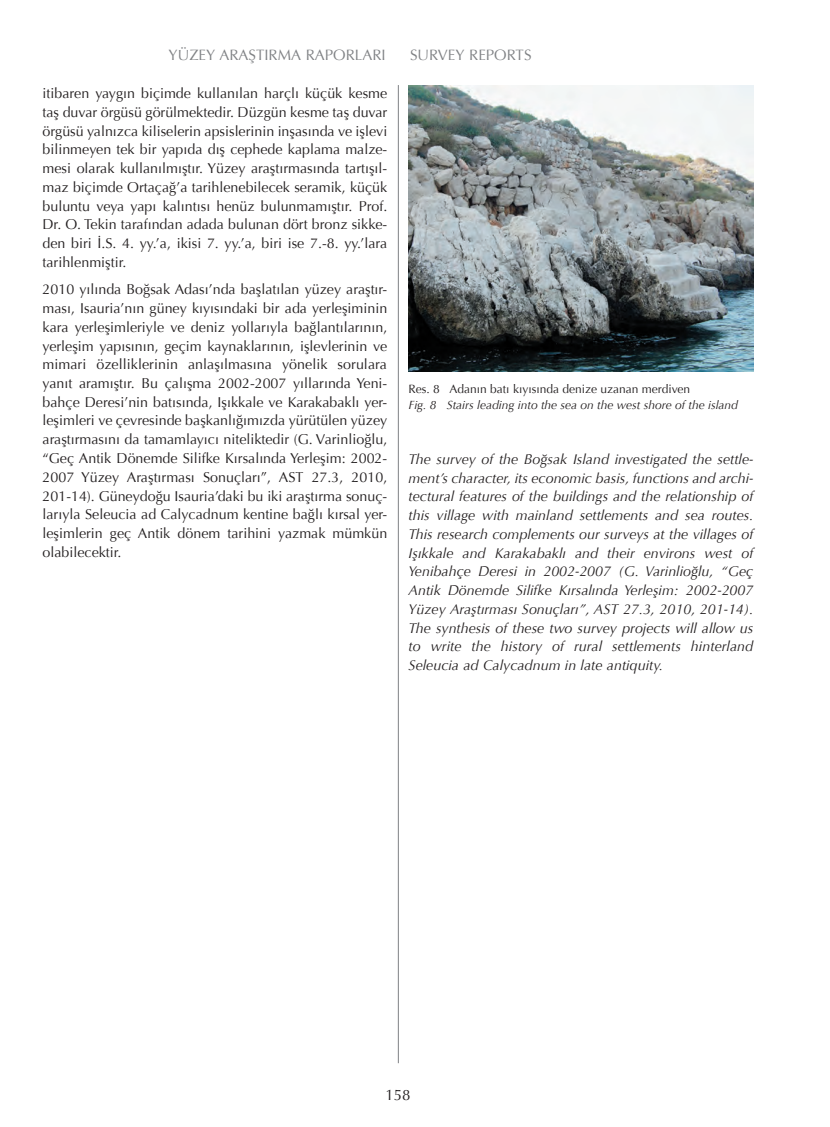
<style>
.page{position:relative;width:830px;height:1127px;background:#fff}
.page>*{position:absolute;margin:0;border:0;box-sizing:border-box;transform-origin:0 0}
.t1{font:15px "Optima";color:#808285}
.t2{font:15px "Optima";color:#231f20}
.Metin_Türkce{font:14.25px/18.8px "Optima";color:#231f20;text-align:justify}
.Metin_Ingilizce{font:italic 14.25px/18.8px "Optima";color:#231f20;text-align:justify}
.Resimaltı_Ingilizce{font:italic 12px "Optima";color:#231f20}
.Resimaltı_Türkce{font:12px "Optima";color:#231f20}
</style>
<div class="page">
<img style="left:408px;top:85px;width:345px;height:286px">
<hr style="left:398px;top:85px;width:1px;height:978px;background:#808285">
<p class="t1" style="left:168px;top:46px;width:218px">YÜZEY ARAŞTIRMA RAPORLARI</p>
<p class="t1" style="left:410px;top:46px;width:123px">SURVEY REPORTS</p>
<p class="Metin_Türkce" style="left:43px;top:84px;width:346px">itibaren yaygın biçimde kullanılan harçlı küçük kesme taş duvar örgüsü görülmektedir. Düzgün kesme taş duvar örgüsü yalnızca kiliselerin apsislerinin inşasında ve işlevi bilinmeyen tek bir yapıda dış cephede kaplama malze&shy;mesi olarak kullanılmıştır. Yüzey araştırmasında tartışıl&shy;maz biçimde Ortaçağ’a tarihlenebilecek seramik, küçük buluntu veya yapı kalıntısı henüz bulunmamıştır. Prof.<br>Dr. O. Tekin tarafından adada bulunan dört bronz sikke&shy;den biri İ.S. 4. yy.’a, ikisi 7. yy.’a, biri ise 7.-8. yy.’lara tarihlenmiştir.</p>
<p class="Metin_Türkce" style="left:43px;top:280px;width:346px">2010 yılında Boğsak Adası’nda başlatılan yüzey araştır&shy;ması, Isauria’nın güney kıyısındaki bir ada yerleşiminin kara yerleşimleriyle ve deniz yollarıyla bağlantılarının, yerleşim yapısının, geçim kaynaklarının, işlevlerinin ve mimari özelliklerinin anlaşılmasına yönelik sorulara yanıt aramıştır. Bu çalışma 2002-2007 yıllarında Yeni&shy;bahçe Deresi’nin batısında, Işıkkale ve Karakabaklı yer&shy;leşimleri ve çevresinde başkanlığımızda yürütülen yüzey araştırmasını da tamamlayıcı niteliktedir (G. Varinlioğlu, “Geç Antik Dönemde Silifke Kırsalında Yerleşim: 2002- 2007 Yüzey Araştırması Sonuçları”, AST 27.3, 2010, 201-14). Güneydoğu Isauria’daki bu iki araştırma sonuç&shy;larıyla Seleucia ad Calycadnum kentine bağlı kırsal yer&shy;leşimlerin geç Antik dönem tarihini yazmak mümkün olabilecektir.</p>
<p class="Resimaltı_Türkce" style="left:408px;top:382px;width:283px">Res. 8 Adanın batı kıyısında denize uzanan merdiven</p>
<p class="Resimaltı_Ingilizce" style="left:408px;top:398px;width:331px">Fig. 8 Stairs leading into the sea on the west shore of the island</p>
<p class="Metin_Ingilizce" style="left:408px;top:450px;width:346px">The survey of the Boğsak Island investigated the settle&shy;ment’s character, its economic basis, functions and archi&shy;tectural features of the buildings and the relationship of this village with mainland settlements and sea routes.<br>This research complements our surveys at the villages of Işıkkale and Karakabaklı and their environs west of Yenibahçe Deresi in 2002-2007 (G. Varinlioğlu, “Geç Antik Dönemde Silifke Kırsalında Yerleşim: 2002-2007<br>Yüzey Araştırması Sonuçları”, AST 27.3, 2010, 201-14).<br>The synthesis of these two survey projects will allow us to write the history of rural settlements hinterland Seleucia ad Calycadnum in late antiquity.</p>
<p class="t2" style="left:385px;top:1086px;width:27px">158</p>
</div>
